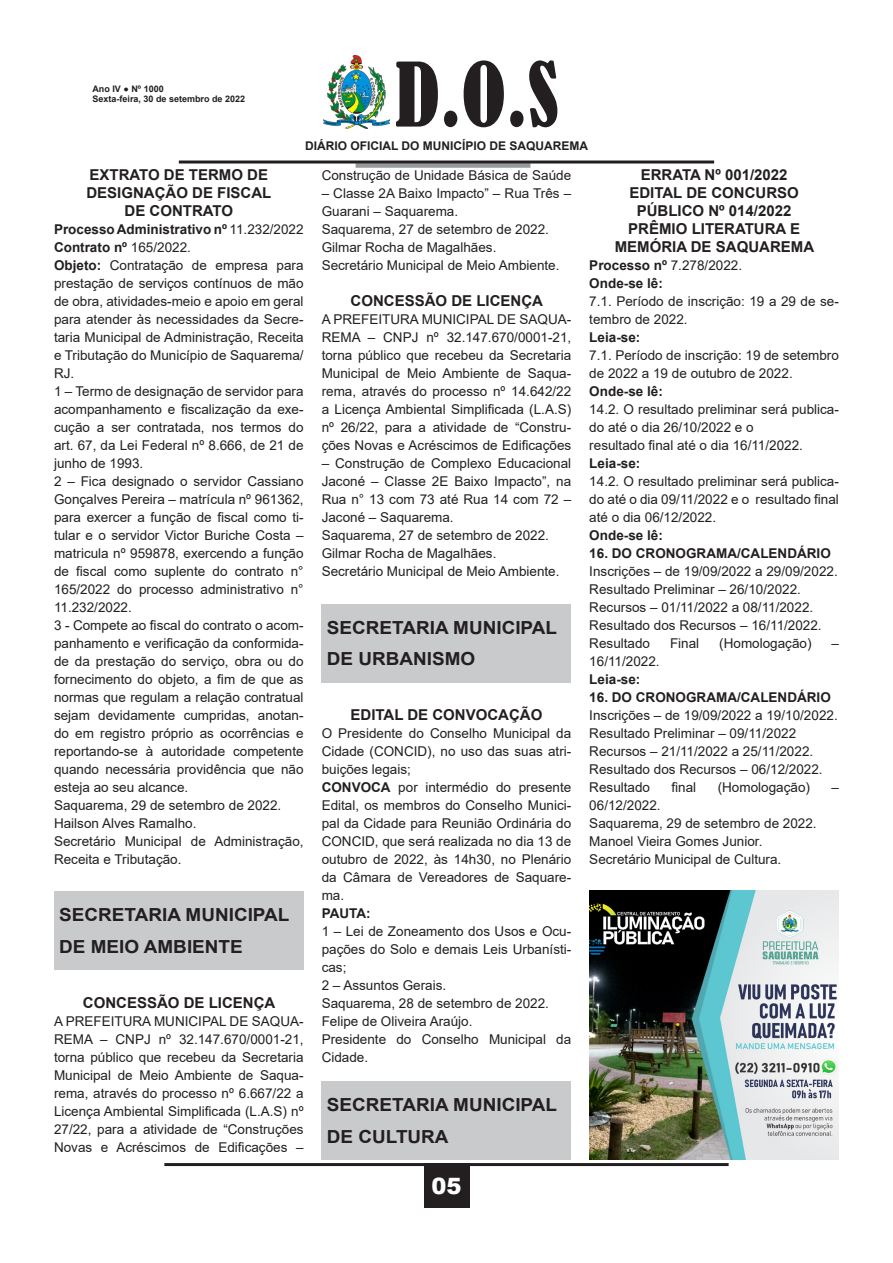
<style>
.page{position:relative;width:893px;height:1263px;background:#fff}
.page>*{position:absolute;margin:0;border:0;box-sizing:border-box;transform-origin:0 0}
.t1{font:condensed 82.5px "Bernard";color:#231f20}
.t2{font:900 22.5px "Arial";color:#fff}
.t3{font:700 18px "Arial";color:#231f20;scale:1.05 1}
.t4{font:700 15px "Arial";color:#231f20}
.t5{font:13.5px/18px "Arial";color:#231f20;text-align:justify}
.t6{font:700 13.5px "Arial";color:#231f20}
.t7{font:700 12px "Arial";color:#231f20}
.t8{font:700 9px/10.8px "Arial";color:#231f20}
.s1{font-weight:400}
.s2{font-weight:700}
</style>
<div class="page">
<hr style="left:164px;top:1163px;width:565px;height:3px;background:#231f20">
<div style="left:424px;top:1163px;width:45px;height:45px;background:#231f20"></div>
<img style="left:324px;top:55px;width:65px;height:73px">
<div style="left:356px;top:163px;width:174px;height:5px;background:#97999c"></div>
<hr style="left:179px;top:161px;width:535px;height:3px;background:#231f20">
<div style="left:54px;top:891px;width:250px;height:78px;background:#c9cacc"></div>
<div style="left:322px;top:604px;width:249px;height:78px;background:#c9cacc"></div>
<div style="left:322px;top:1081px;width:249px;height:79px;background:#c9cacc"></div>
<img style="left:589px;top:891px;width:250px;height:269px">
<p class="t8" style="left:92px;top:83px;width:154px">Ano IV ● Nº 1000<br>Sexta-feira, 30 de setembro de 2022</p>
<h1 class="t1" style="left:395px;top:47px;width:165px">D.O.S</h1>
<p class="t7" style="left:305px;top:137px;width:285px">DIÁRIO OFICIAL DO MUNICÍPIO DE SAQUAREMA</p>
<p class="t4" style="left:90px;top:164px;width:180px">EXTRATO DE TERMO DE</p>
<p class="t4" style="left:86px;top:182px;width:187px">DESIGNAÇÃO DE FISCAL</p>
<p class="t4" style="left:125px;top:200px;width:110px">DE CONTRATO</p>
<p class="t6" style="left:54px;top:220px;width:251px">Processo Administrativo nº <span class="s1">11.232/2022</span></p>
<p class="t6" style="left:54px;top:238px;width:138px">Contrato nº <span class="s1">165/2022.</span></p>
<p class="t5" style="left:54px;top:256px;width:251px"><span class="s2">Objeto:</span> Contratação de empresa para prestação de serviços contínuos de mão de obra, atividades-meio e apoio em geral para atender às necessidades da Secre&shy;taria Municipal de Administração, Receita e Tributação do Município de Saquarema/ RJ.</p>
<p class="t5" style="left:54px;top:382px;width:251px">1 – Termo de designação de servidor para acompanhamento e fiscalização da exe&shy;cução a ser contratada, nos termos do art. 67, da Lei Federal nº 8.666, de 21 de junho de 1993.</p>
<p class="t5" style="left:54px;top:472px;width:251px">2 – Fica designado o servidor Cassiano Gonçalves Pereira – matrícula nº 961362, para exercer a função de fiscal como ti&shy;tular e o servidor Victor Buriche Costa – matricula nº 959878, exercendo a função de fiscal como suplente do contrato n° 165/2022 do processo administrativo n° 11.232/2022.</p>
<p class="t5" style="left:54px;top:616px;width:251px">3 - Compete ao fiscal do contrato o acom&shy;panhamento e verificação da conformida&shy;de da prestação do serviço, obra ou do fornecimento do objeto, a fim de que as normas que regulam a relação contratual sejam devidamente cumpridas, anotan&shy;do em registro próprio as ocorrências e reportando-se à autoridade competente quando necessária providência que não esteja ao seu alcance.</p>
<p class="t5" style="left:54px;top:796px;width:229px">Saquarema, 29 de setembro de 2022.</p>
<p class="t5" style="left:54px;top:814px;width:144px">Hailson Alves Ramalho.</p>
<p class="t5" style="left:54px;top:832px;width:251px">Secretário Municipal de Administração,<br>Receita e Tributação.</p>
<p class="t3" style="left:59px;top:902px;width:221px">SECRETARIA MUNICIPAL</p>
<p class="t3" style="left:59px;top:933px;width:176px">DE MEIO AMBIENTE</p>
<p class="t4" style="left:83px;top:992px;width:194px">CONCESSÃO DE LICENÇA</p>
<p class="t5" style="left:54px;top:1012px;width:251px">A PREFEITURA MUNICIPAL DE SAQUA-REMA – CNPJ nº 32.147.670/0001-21, torna público que recebeu da Secretaria Municipal de Meio Ambiente de Saqua&shy;rema, através do processo nº 6.667/22 a Licença Ambiental Simplificada (L.A.S) nº 27/22, para a atividade de “Construções Novas e Acréscimos de Edificações –</p>
<p class="t5" style="left:322px;top:166px;width:251px">Construção de Unidade Básica de Saúde</p>
<p class="t5" style="left:322px;top:184px;width:251px">– Classe 2A Baixo Impacto” – Rua Três –<br>Guarani – Saquarema.</p>
<p class="t5" style="left:322px;top:220px;width:229px">Saquarema, 27 de setembro de 2022.</p>
<p class="t5" style="left:322px;top:238px;width:176px">Gilmar Rocha de Magalhães.</p>
<p class="t5" style="left:322px;top:256px;width:239px">Secretário Municipal de Meio Ambiente.</p>
<p class="t4" style="left:350px;top:290px;width:194px">CONCESSÃO DE LICENÇA</p>
<p class="t5" style="left:322px;top:310px;width:251px">A PREFEITURA MUNICIPAL DE SAQUA-REMA – CNPJ nº 32.147.670/0001-21, torna público que recebeu da Secretaria Municipal de Meio Ambiente de Saqua&shy;rema, através do processo nº 14.642/22 a Licença Ambiental Simplificada (L.A.S) nº 26/22, para a atividade de “Constru&shy;ções Novas e Acréscimos de Edificações</p>
<p class="t5" style="left:322px;top:454px;width:251px">– Construção de Complexo Educacional Jaconé – Classe 2E Baixo Impacto”, na Rua n° 13 com 73 até Rua 14 com 72 – Jaconé – Saquarema.</p>
<p class="t5" style="left:322px;top:526px;width:229px">Saquarema, 27 de setembro de 2022.</p>
<p class="t5" style="left:322px;top:544px;width:176px">Gilmar Rocha de Magalhães.</p>
<p class="t5" style="left:322px;top:562px;width:239px">Secretário Municipal de Meio Ambiente.</p>
<p class="t3" style="left:327px;top:615px;width:221px">SECRETARIA MUNICIPAL</p>
<p class="t3" style="left:327px;top:646px;width:143px">DE URBANISMO</p>
<p class="t4" style="left:350px;top:704px;width:193px">EDITAL DE CONVOCAÇÃO</p>
<p class="t5" style="left:322px;top:724px;width:251px">O Presidente do Conselho Municipal da Cidade (CONCID), no uso das suas atri&shy;buições legais;</p>
<p class="t5" style="left:322px;top:778px;width:251px"><span class="s2">CONVOCA</span> por intermédio do presente Edital, os membros do Conselho Munici&shy;pal da Cidade para Reunião Ordinária do CONCID, que será realizada no dia 13 de outubro de 2022, às 14h30, no Plenário da Câmara de Vereadores de Saquare&shy;ma.</p>
<p class="t6" style="left:322px;top:904px;width:50px">PAUTA:</p>
<p class="t5" style="left:322px;top:922px;width:251px">1 – Lei de Zoneamento dos Usos e Ocu&shy;pações do Solo e demais Leis Urbanísti&shy;cas;</p>
<p class="t5" style="left:322px;top:976px;width:126px">2 – Assuntos Gerais.</p>
<p class="t5" style="left:322px;top:994px;width:229px">Saquarema, 28 de setembro de 2022.</p>
<p class="t5" style="left:322px;top:1012px;width:152px">Felipe de Oliveira Araújo.</p>
<p class="t5" style="left:322px;top:1030px;width:251px">Presidente do Conselho Municipal da</p>
<p class="t5" style="left:322px;top:1048px;width:48px">Cidade.</p>
<p class="t3" style="left:327px;top:1092px;width:221px">SECRETARIA MUNICIPAL</p>
<p class="t3" style="left:327px;top:1123px;width:117px">DE CULTURA</p>
<h2 class="t2" style="left:431px;top:1170px;width:32px">05</h2>
<p class="t4" style="left:641px;top:164px;width:148px">ERRATA Nº 001/2022</p>
<p class="t4" style="left:629px;top:182px;width:171px">EDITAL DE CONCURSO</p>
<p class="t4" style="left:637px;top:200px;width:156px">PÚBLICO Nº 014/2022</p>
<p class="t4" style="left:628px;top:218px;width:173px">PRÊMIO LITERATURA E</p>
<p class="t4" style="left:615px;top:236px;width:201px">MEMÓRIA DE SAQUAREMA</p>
<p class="t5" style="left:589px;top:256px;width:154px"><span class="s2">Processo nº</span> 7.278/2022.</p>
<p class="t6" style="left:589px;top:274px;width:75px">Onde-se lê:</p>
<p class="t5" style="left:589px;top:292px;width:251px">7.1. Período de inscrição: 19 a 29 de se&shy;tembro de 2022.</p>
<p class="t6" style="left:589px;top:328px;width:53px">Leia-se:</p>
<p class="t5" style="left:589px;top:346px;width:251px">7.1. Período de inscrição: 19 de setembro de 2022 a 19 de outubro de 2022.</p>
<p class="t6" style="left:589px;top:382px;width:75px">Onde-se lê:</p>
<p class="t5" style="left:589px;top:400px;width:251px">14.2. O resultado preliminar será publica&shy;do até o dia 26/10/2022 e o</p>
<p class="t5" style="left:589px;top:436px;width:215px">resultado final até o dia 16/11/2022.</p>
<p class="t6" style="left:589px;top:454px;width:53px">Leia-se:</p>
<p class="t5" style="left:589px;top:472px;width:251px">14.2. O resultado preliminar será publica&shy;do até o dia 09/11/2022 e o resultado final até o dia 06/12/2022.</p>
<p class="t6" style="left:589px;top:526px;width:75px">Onde-se lê:</p>
<p class="t6" style="left:589px;top:544px;width:243px">16. DO CRONOGRAMA/CALENDÁRIO</p>
<p class="t5" style="left:589px;top:562px;width:250px">Inscrições – de 19/09/2022 a 29/09/2022.</p>
<p class="t5" style="left:589px;top:580px;width:213px">Resultado Preliminar – 26/10/2022.</p>
<p class="t5" style="left:589px;top:598px;width:225px">Recursos – 01/11/2022 a 08/11/2022.</p>
<p class="t5" style="left:589px;top:616px;width:234px">Resultado dos Recursos – 16/11/2022.</p>
<p class="t5" style="left:589px;top:634px;width:62px">Resultado</p>
<p class="t5" style="left:670px;top:634px;width:31px">Final</p>
<p class="t5" style="left:719px;top:634px;width:94px">(Homologação)</p>
<p class="t5" style="left:831px;top:634px;width:9px">–</p>
<p class="t5" style="left:589px;top:652px;width:72px">16/11/2022.</p>
<p class="t6" style="left:589px;top:670px;width:53px">Leia-se:</p>
<p class="t6" style="left:589px;top:688px;width:243px">16. DO CRONOGRAMA/CALENDÁRIO</p>
<p class="t5" style="left:589px;top:706px;width:250px">Inscrições – de 19/09/2022 a 19/10/2022.</p>
<p class="t5" style="left:589px;top:724px;width:208px">Resultado Preliminar – 09/11/2022</p>
<p class="t5" style="left:589px;top:742px;width:225px">Recursos – 21/11/2022 a 25/11/2022.</p>
<p class="t5" style="left:589px;top:760px;width:235px">Resultado dos Recursos – 06/12/2022.</p>
<p class="t5" style="left:589px;top:778px;width:62px">Resultado</p>
<p class="t5" style="left:671px;top:778px;width:26px">final</p>
<p class="t5" style="left:718px;top:778px;width:94px">(Homologação)</p>
<p class="t5" style="left:831px;top:778px;width:9px">–</p>
<p class="t5" style="left:589px;top:796px;width:73px">06/12/2022.</p>
<p class="t5" style="left:589px;top:814px;width:229px">Saquarema, 29 de setembro de 2022.</p>
<p class="t5" style="left:589px;top:832px;width:175px">Manoel Vieira Gomes Junior.</p>
<p class="t5" style="left:589px;top:850px;width:194px">Secretário Municipal de Cultura.</p>
</div>
